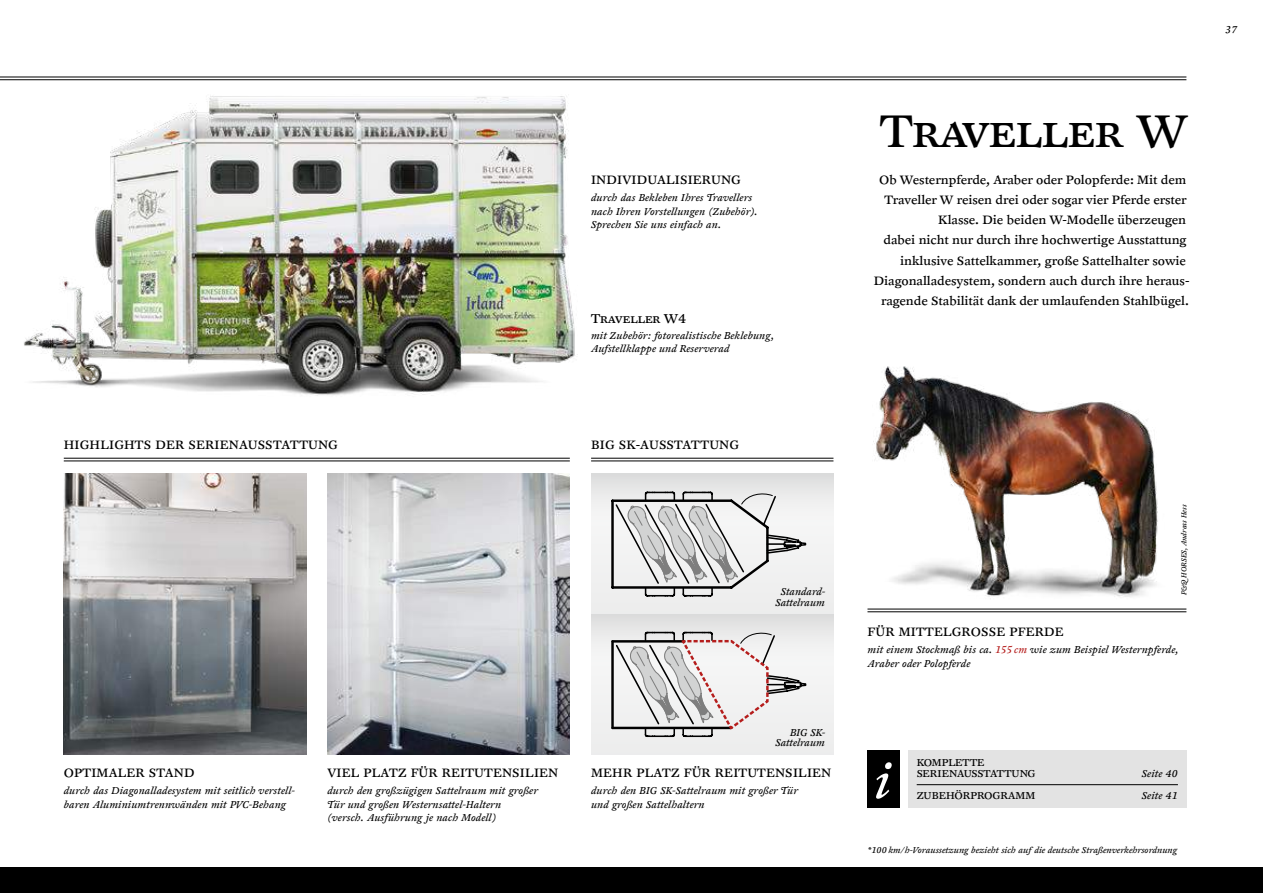
<style>
.page{position:relative;width:1263px;height:893px;background:#fff}
.page>*{position:absolute;margin:0;border:0;box-sizing:border-box;transform-origin:0 0}
.t1{font:italic 52.05px "Clifford Six Offc";color:#fff}
.t2{font:48px "Clifford Six Sc Offc";color:#000}
.t3{font:13.5px "Clifford Six Sc Offc";color:#000}
.t4{font:12.75px/20.2px "Clifford Six Offc";color:#000;text-align:right}
.t5{font:italic 10.5px/13.5px "Clifford Six Offc";color:#000}
.t6{font:10.5px/11.2px "Clifford Six Offc";letter-spacing:-.005em;color:#000}
.t7{font:italic 9px "Clifford Six Offc";letter-spacing:-.01em;color:#000}
.t8{font:italic 7.5px "Clifford Six Offc";letter-spacing:-.015em;color:#000}
.s1{font-family:"Clifford Six Offc"}
.s2{color:#b51d1c}
</style>
<div class="page">
<div style="left:0;top:867px;width:1263px;height:26px;background:#000"></div>
<hr style="left:0;top:77px;width:1186px;height:1px;background:#000">
<hr style="left:0;top:79px;width:1186px;height:1px;background:#000">
<div style="left:908px;top:750px;width:278px;height:58px;background:#e3e3e3"></div>
<div style="left:867px;top:750px;width:33px;height:58px;background:#000"></div>
<img style="left:64px;top:474px;width:242px;height:281px">
<img style="left:327px;top:474px;width:243px;height:281px">
<svg style="left:591px;top:474px;width:242px;height:140px"></svg>
<div style="left:591px;top:614px;width:242px;height:141px;background:linear-gradient(to right,#e8e8e8,#eaeaea)"></div>
<svg style="left:611px;top:492px;width:195px;height:104px"></svg>
<hr style="left:612px;top:640px;width:72px;height:3px;background:#000">
<hr style="left:612px;top:727px;width:119px;height:2px;background:#000">
<hr style="left:611px;top:641px;width:3px;height:87px;background:#000">
<svg style="left:614px;top:632px;width:192px;height:105px"></svg>
<hr style="left:867px;top:609px;width:319px;height:1px;background:#000">
<hr style="left:867px;top:611px;width:319px;height:1px;background:#000">
<img style="left:873px;top:366px;width:285px;height:233px">
<img style="left:0;top:80px;width:619px;height:379px">
<hr style="left:917px;top:784px;width:261px;height:1px;background:#000">
<hr style="left:64px;top:458px;width:506px;height:1px;background:#000">
<hr style="left:64px;top:461px;width:506px;height:1px;background:#000">
<hr style="left:591px;top:458px;width:242px;height:1px;background:#000">
<hr style="left:591px;top:461px;width:242px;height:1px;background:#000">
<p class="t4" style="left:591px;top:170px;width:151px">INDIVIDUALISIERUNG</p>
<p class="t5" style="left:591px;top:192px;width:168px">durch das Bekleben Ihres Travellers nach Ihren Vorstellungen (Zubehör).<br>Sprechen Sie uns einfach an.</p>
<p class="t3" style="left:591px;top:311px;width:97px">Traveller W<span class="s1">4</span></p>
<p class="t5" style="left:591px;top:329px;width:185px">mit Zubehör: fotorealistische Beklebung,<br>Aufstellklappe und Reserverad</p>
<p class="t4" style="left:64px;top:435px;width:276px">HIGHLIGHTS DER SERIENAUSSTATTUNG</p>
<p class="t4" style="left:591px;top:435px;width:150px">BIG SK-AUSSTATTUNG</p>
<p class="t5" style="left:775px;top:587px;width:52px;line-height:10.5px;text-align:center">Standard-<br>Sattelraum</p>
<p class="t5" style="left:775px;top:727px;width:52px;line-height:10.5px;text-align:right">BIG SK-<br>Sattelraum</p>
<p class="t4" style="left:64px;top:763px;width:132px">OPTIMALER STAND</p>
<p class="t5" style="left:64px;top:784px;width:232px">durch das Diagonalladesystem mit seitlich verstell&shy;baren Aluminiumtrennwänden mit PVC-Behang</p>
<p class="t4" style="left:327px;top:763px;width:232px">VIEL PLATZ FÜR REITUTENSILIEN</p>
<p class="t5" style="left:327px;top:784px;width:212px">durch den großzügigen Sattelraum mit großer<br>Tür und großen Westernsattel-Haltern (versch. Ausführung je nach Modell)</p>
<p class="t4" style="left:591px;top:763px;width:242px">MEHR PLATZ FÜR REITUTENSILIEN</p>
<p class="t5" style="left:591px;top:784px;width:209px">durch den BIG SK-Sattelraum mit großer Tür und großen Sattelhaltern</p>
<h2 class="t2" style="left:880px;top:105px;width:309px">Traveller <span class="s1">W</span></h2>
<p class="t4" style="left:874px;top:170px;width:317px">Ob Westernpferde, Araber oder Polopferde: Mit dem Traveller W reisen drei oder sogar vier Pferde erster Klasse. Die beiden W-Modelle überzeugen<br>dabei nicht nur durch ihre hochwertige Ausstattung inklusive Sattelkammer, große Sattelhalter sowie Diagonalladesystem, sondern auch durch ihre heraus&shy;ragende Stabilität dank der umlaufenden Stahlbügel.</p>
<p class="t8" style="left:1179px;top:595px;width:93px;rotate:-90deg">P&amp;Q HORSES, Andreas Hess</p>
<p class="t4" style="left:867px;top:622px;width:198px">FÜR MITTELGROSSE PFERDE</p>
<p class="t5" style="left:867px;top:643px;width:313px">mit einem Stockmaß bis ca. <span class="s2">155 cm</span> wie zum Beispiel Westernpferde,<br>Araber oder Polopferde</p>
<h1 class="t1" style="left:874px;top:750px;width:19px">i</h1>
<p class="t6" style="left:917px;top:758px;width:120px">KOMPLETTE<br>SERIENAUSSTATTUNG</p>
<p class="t5" style="left:1142px;top:767px;width:38px">Seite 40</p>
<p class="t6" style="left:917px;top:791px;width:120px">ZUBEHÖRPROGRAMM</p>
<p class="t5" style="left:1142px;top:789px;width:38px">Seite 41</p>
<p class="t7" style="left:867px;top:844px;width:311px">*100 km/h-Voraussetzung bezieht sich auf die deutsche Straßenverkehrsordnung</p>
<p class="t5" style="left:1225px;top:23px;width:14px">37</p>
</div>
